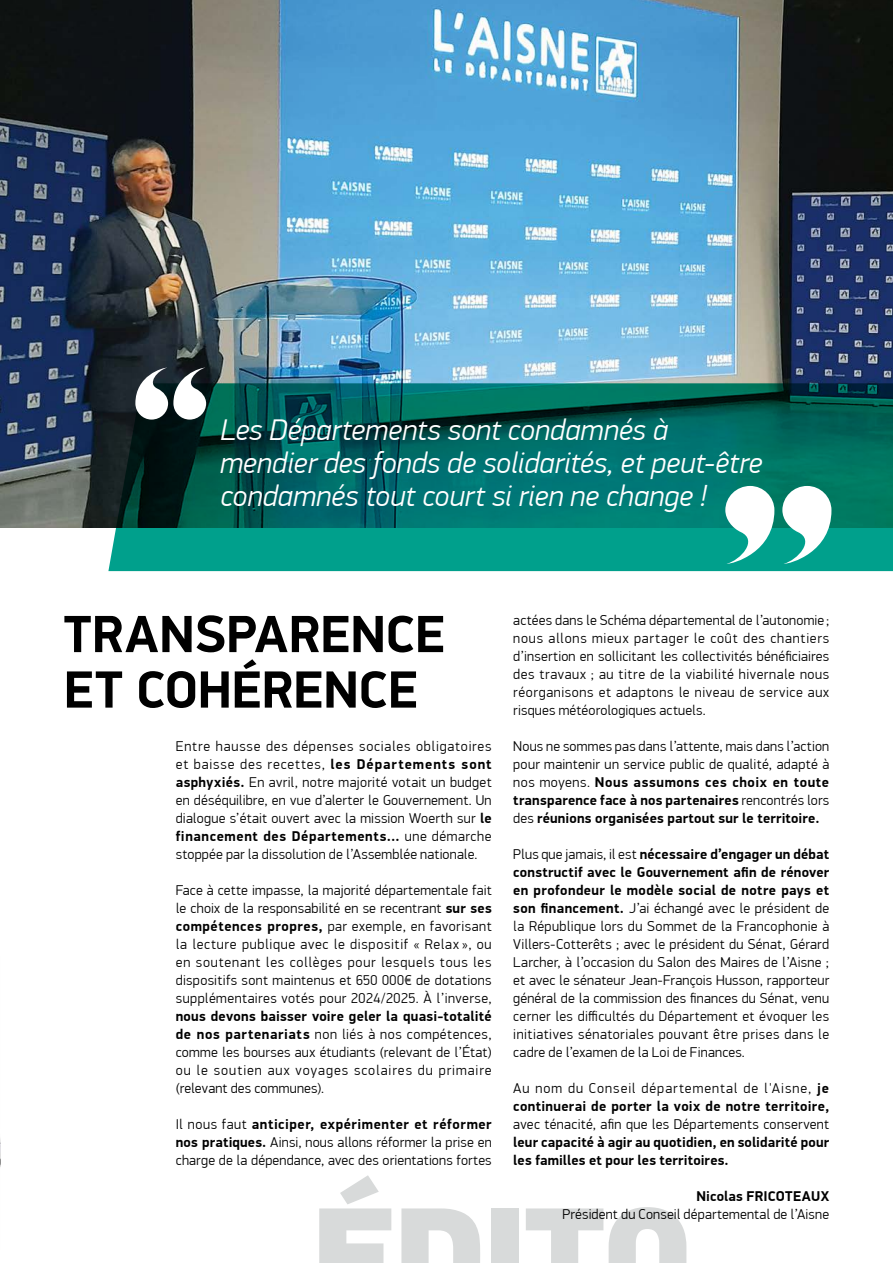
<style>
.page{position:relative;width:893px;height:1263px;background:#fff}
.page>*{position:absolute;margin:0;border:0;box-sizing:border-box;transform-origin:0 0}
.t1{font:900 135px "PF Din Text Pro";letter-spacing:-.03em;color:#d8dada}
.t2{font:700 52.5px/55.5px "PF Din Display Pro";color:#000}
.t3{font:italic 300 30px/33px "PF Din Display Pro";letter-spacing:.01em;color:#fff}
.t4{font:300 14.25px/18px "PF Din Display Pro";letter-spacing:.02em;color:#000;text-align:justify}
.t5{font:700 14.25px/18px "PF Din Display Pro";letter-spacing:.015em;color:#000}
.s1{font-weight:700}
.s2{font-weight:300}
</style>
<div class="page">
<img style="left:1px;top:0;width:892px;height:527px">
<svg style="left:108px;top:383px;width:785px;height:188px;background:#016d64"></svg>
<svg style="left:135px;top:368px;width:71px;height:52px"></svg>
<svg style="left:782px;top:486px;width:49px;height:78px"></svg>
<svg style="left:725px;top:486px;width:49px;height:78px"></svg>
<img style="left:0;top:957px;width:1px;height:292px">
<h3 class="t3" style="left:220px;top:414px;width:544px">Les Départements sont condamnés à mendier des fonds de solidarités, et peut-être condamnés tout court si rien ne change !</h3>
<h2 class="t2" style="left:64px;top:608px;width:383px">TRANSPARENCE<br>ET COHÉRENCE</h2>
<p class="t4" style="left:513px;top:611px;width:317px">actées dans le Schéma départemental de l’autonomie; nous allons mieux partager le coût des chantiers d’insertion en sollicitant les collectivités bénéficiaires des travaux ; au titre de la viabilité hivernale nous réorganisons et adaptons le niveau de service aux risques météorologiques actuels.</p>
<p class="t4" style="left:513px;top:737px;width:317px">Nous ne sommes pas dans l’attente, mais dans l’action pour maintenir un service public de qualité, adapté à nos moyens. <span class="s1">Nous assumons ces choix en toute transparence face à nos partenaires</span> rencontrés lors des <span class="s1">réunions organisées partout sur le territoire.</span></p>
<p class="t4" style="left:513px;top:845px;width:317px">Plus que jamais, il est <span class="s1">nécessaire d’engager un débat constructif avec le Gouvernement afin de rénover en profondeur le modèle social de notre pays et son financement.</span> J’ai échangé avec le président de la République lors du Sommet de la Francophonie à Villers-Cotterêts ; avec le président du Sénat, Gérard Larcher, à l’occasion du Salon des Maires de l’Aisne ; et avec le sénateur Jean-François Husson, rapporteur général de la commission des finances du Sénat, venu cerner les difficultés du Département et évoquer les initiatives sénatoriales pouvant être prises dans le cadre de l’examen de la Loi de Finances.</p>
<p class="t5" style="left:513px;top:1079px;width:317px"><span class="s2">Au nom du Conseil départemental de l'Aisne,</span> je continuerai de porter la voix de notre territoire,</p>
<p class="t4" style="left:513px;top:1115px;width:317px">avec ténacité, afin que les Départements conservent</p>
<p class="t5" style="left:513px;top:1133px;width:317px">leur capacité à agir au quotidien, en solidarité pour les familles et pour les territoires.</p>
<p class="t5" style="left:696px;top:1187px;width:134px">Nicolas FRICOTEAUX</p>
<p class="t4" style="left:562px;top:1205px;width:268px">Président du Conseil départemental de l’Aisne</p>
<p class="t4" style="left:176px;top:737px;width:317px">Entre hausse des dépenses sociales obligatoires et baisse des recettes, <span class="s1">les Départements sont asphyxiés.</span> En avril, notre majorité votait un budget en déséquilibre, en vue d’alerter le Gouvernement. Un dialogue s’était ouvert avec la mission Woerth sur <span class="s1">le financement des Départements…</span> une démarche stoppée par la dissolution de l’Assemblée nationale.</p>
<p class="t4" style="left:176px;top:881px;width:317px">Face à cette impasse, la majorité départementale fait le choix de la responsabilité en se recentrant <span class="s1">sur ses compétences propres,</span> par exemple, en favorisant la lecture publique avec le dispositif « Relax », ou en soutenant les collèges pour lesquels tous les dispositifs sont maintenus et 650 000€ de dotations supplémentaires votés pour 2024/2025. À l’inverse,</p>
<p class="t4" style="left:176px;top:1007px;width:317px"><span class="s1">nous devons baisser voire geler la quasi-totalité de nos partenariats</span> non liés à nos compétences, comme les bourses aux étudiants (relevant de l’État) ou le soutien aux voyages scolaires du primaire (relevant des communes).</p>
<p class="t4" style="left:176px;top:1115px;width:317px">Il nous faut <span class="s1">anticiper, expérimenter et réformer nos pratiques.</span> Ainsi, nous allons réformer la prise en charge de la dépendance, avec des orientations fortes</p>
<h1 class="t1" style="left:311px;top:1169px;width:384px">ÉDITO</h1>
</div>
